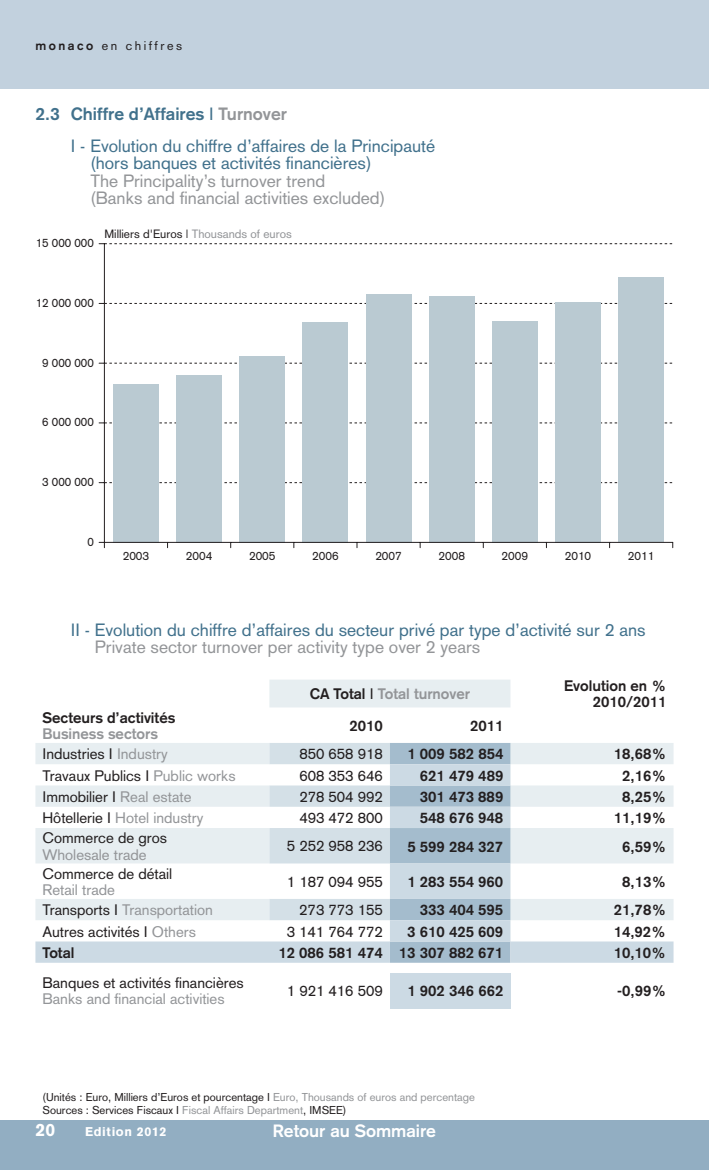
<style>
.page{position:relative;width:709px;height:1170px;background:#fff}
.page>*{position:absolute;margin:0;border:0;box-sizing:border-box;transform-origin:0 0}
.t1{font:17.5px/31.8px "Akzidenz Grotesk";color:#41718c}
.t2{font:17.5px/17.5px "Akzidenz Grotesk";color:#939598}
.t3{font:700 17.5px "Akzidenz Grotesk";color:#fff}
.t4{font:900 17.5px "Akzidenz Grotesk";color:#fff}
.t5{font:15px "Akzidenz Grotesk";color:#231f20}
.t6{font:700 15px/16.2px "Akzidenz Grotesk";color:#231f20;text-align:right}
.t7{font:15px "Akzidenz Grotesk";color:#939598}
.t8{font:700 15px "Akzidenz Grotesk";color:#939598}
.t9{font:12.5px "Akzidenz Grotesk";letter-spacing:.2em;color:#231f20}
.t10{font:900 12.5px "Akzidenz Grotesk";letter-spacing:.05em;color:#fff}
.t11{font:12px "Akzidenz Grotesk";color:#231f20}
.t12{font:12px "Akzidenz Grotesk";color:#939598}
.t13{font:11.25px/12.5px "Akzidenz Grotesk";color:#231f20}
.s1{font-weight:700}
.s2{font-weight:700;color:#939598}
.s3{color:#231f20}
.s4{font-weight:300;color:#231f20}
.s5{font-weight:400;color:#231f20}
.s6{color:#939598}
</style>
<div class="page">
<div style="left:0;top:0;width:709px;height:89px;background:#c2d1de"></div>
<div style="left:0;top:1120px;width:709px;height:49px;background:#92aec2"></div>
<div style="left:618px;top:277px;width:46px;height:265px;background:#bacad2"></div>
<div style="left:555px;top:302px;width:45px;height:240px;background:#bacad2"></div>
<div style="left:492px;top:321px;width:45px;height:221px;background:#bacad2"></div>
<div style="left:429px;top:296px;width:45px;height:246px;background:#bacad2"></div>
<div style="left:366px;top:293px;width:45px;height:249px;background:#bacad2"></div>
<div style="left:303px;top:322px;width:45px;height:220px;background:#bacad2"></div>
<div style="left:239px;top:356px;width:46px;height:186px;background:#bacad2"></div>
<div style="left:176px;top:375px;width:46px;height:167px;background:#bacad2"></div>
<div style="left:113px;top:383px;width:46px;height:159px;background:#bacad2"></div>
<hr style="left:104px;top:542px;width:568px;height:1px;background:#231f20">
<hr style="left:104px;top:244px;width:1px;height:298px;background:#231f20">
<svg style="left:99px;top:542px;width:6px;height:5px"></svg>
<svg style="left:99px;top:482px;width:573px;height:1px"></svg>
<svg style="left:99px;top:422px;width:573px;height:1px"></svg>
<svg style="left:99px;top:363px;width:573px;height:1px"></svg>
<svg style="left:99px;top:303px;width:573px;height:1px"></svg>
<svg style="left:99px;top:243px;width:573px;height:1px"></svg>
<div style="left:269px;top:680px;width:242px;height:28px;background:#e7eef1"></div>
<svg style="left:35px;top:743px;width:638px;height:219px"></svg>
<div style="left:390px;top:972px;width:120px;height:36px;background:#ccdae4"></div>
<p class="t9" style="left:35px;top:38px;width:148px"><span class="s1">monaco</span> en chiffres</p>
<p class="t1" style="left:71px;top:98px;width:366px;text-indent:-35px"><span class="s1">2.3 Chiffre d’Affaires</span> I <span class="s2">Turnover<br></span>I - Evolution du chiffre d’affaires de la Principauté</p>
<p class="t1" style="left:90px;top:147px;width:283px">(hors banques et activités financières)</p>
<p class="t2" style="left:90px;top:172px;width:296px">The Principality’s turnover trend<br>(Banks and financial activities excluded)</p>
<p class="t12" style="left:104px;top:227px;width:189px"><span class="s3">Milliers d'Euros</span> <span class="s4">I</span> Thousands of euros</p>
<p class="t11" style="left:36px;top:236px;width:59px">15 000 000</p>
<p class="t11" style="left:36px;top:296px;width:59px">12 000 000</p>
<p class="t11" style="left:42px;top:355px;width:53px">9 000 000</p>
<p class="t11" style="left:42px;top:415px;width:53px">6 000 000</p>
<p class="t11" style="left:42px;top:475px;width:53px">3 000 000</p>
<p class="t11" style="left:87px;top:534px;width:8px">0</p>
<p class="t11" style="left:123px;top:549px;width:28px">2003</p>
<p class="t11" style="left:186px;top:549px;width:28px">2004</p>
<p class="t11" style="left:249px;top:549px;width:28px">2005</p>
<p class="t11" style="left:312px;top:549px;width:28px">2006</p>
<p class="t11" style="left:375px;top:549px;width:28px">2007</p>
<p class="t11" style="left:438px;top:549px;width:28px">2008</p>
<p class="t11" style="left:501px;top:549px;width:28px">2009</p>
<p class="t11" style="left:565px;top:549px;width:28px">2010</p>
<p class="t11" style="left:628px;top:549px;width:28px">2011</p>
<p class="t1" style="left:71px;top:613px;width:576px">II - Evolution du chiffre d’affaires du secteur privé par type d’activité sur 2 ans</p>
<p class="t2" style="left:95px;top:638px;width:387px">Private sector turnover per activity type over 2 years</p>
<p class="t8" style="left:310px;top:685px;width:162px"><span class="s3">CA Total</span> <span class="s5">I</span> Total turnover</p>
<p class="t6" style="left:564px;top:677px;width:104px">Evolution en %<br>2010/2011</p>
<p class="t6" style="left:43px;top:709px;width:134px">Secteurs d’activités</p>
<p class="t8" style="left:43px;top:725px;width:117px">Business sectors</p>
<p class="t6" style="left:349px;top:717px;width:35px">2010</p>
<p class="t6" style="left:470px;top:717px;width:35px">2011</p>
<p class="t5" style="left:43px;top:745px;width:127px">Industries I <span class="s6">Industry</span></p>
<p class="t5" style="left:299px;top:745px;width:85px">850 658 918</p>
<p class="t6" style="left:407px;top:745px;width:97px">1 009 582 854</p>
<p class="t6" style="left:614px;top:745px;width:54px">18,68%</p>
<p class="t5" style="left:42px;top:766px;width:195px">Travaux Publics I <span class="s6">Public works</span></p>
<p class="t5" style="left:299px;top:766px;width:85px">608 353 646</p>
<p class="t6" style="left:420px;top:767px;width:85px">621 479 489</p>
<p class="t6" style="left:622px;top:767px;width:46px">2,16%</p>
<p class="t5" style="left:42px;top:787px;width:150px">Immobilier I <span class="s6">Real estate</span></p>
<p class="t5" style="left:299px;top:787px;width:85px">278 504 992</p>
<p class="t6" style="left:420px;top:788px;width:85px">301 473 889</p>
<p class="t6" style="left:622px;top:788px;width:46px">8,25%</p>
<p class="t7" style="left:42px;top:809px;width:162px"><span class="s3">Hôtellerie I</span> Hotel industry</p>
<p class="t5" style="left:299px;top:809px;width:85px">493 472 800</p>
<p class="t6" style="left:420px;top:809px;width:85px">548 676 948</p>
<p class="t6" style="left:614px;top:809px;width:54px">11,19%</p>
<p class="t5" style="left:42px;top:829px;width:126px">Commerce de gros</p>
<p class="t7" style="left:42px;top:845px;width:106px">Wholesale trade</p>
<p class="t5" style="left:287px;top:837px;width:97px">5 252 958 236</p>
<p class="t6" style="left:407px;top:838px;width:97px">5 599 284 327</p>
<p class="t6" style="left:622px;top:838px;width:46px">6,59%</p>
<p class="t5" style="left:42px;top:864px;width:131px">Commerce de détail</p>
<p class="t7" style="left:42px;top:880px;width:74px">Retail trade</p>
<p class="t5" style="left:287px;top:872px;width:97px">1 187 094 955</p>
<p class="t6" style="left:407px;top:873px;width:97px">1 283 554 960</p>
<p class="t6" style="left:622px;top:873px;width:46px">8,13%</p>
<p class="t7" style="left:42px;top:901px;width:172px"><span class="s3">Transports I</span> Transportation</p>
<p class="t5" style="left:299px;top:901px;width:85px">273 773 155</p>
<p class="t6" style="left:420px;top:901px;width:85px">333 404 595</p>
<p class="t6" style="left:614px;top:901px;width:54px">21,78%</p>
<p class="t5" style="left:42px;top:922px;width:155px">Autres activités I <span class="s6">Others</span></p>
<p class="t5" style="left:287px;top:922px;width:97px">3 141 764 772</p>
<p class="t6" style="left:407px;top:923px;width:97px">3 610 425 609</p>
<p class="t6" style="left:613px;top:923px;width:54px">14,92%</p>
<p class="t6" style="left:42px;top:944px;width:33px">Total</p>
<p class="t6" style="left:278px;top:944px;width:226px">12 086 581 474 13 307 882 671</p>
<p class="t6" style="left:613px;top:944px;width:54px">10,10%</p>
<p class="t5" style="left:43px;top:973px;width:203px">Banques et activités financières</p>
<p class="t7" style="left:43px;top:990px;width:184px">Banks and financial activities</p>
<p class="t5" style="left:287px;top:982px;width:97px">1 921 416 509</p>
<p class="t6" style="left:407px;top:982px;width:97px">1 902 346 662</p>
<p class="t6" style="left:617px;top:982px;width:51px">-0,99%</p>
<p class="t13" style="left:43px;top:1090px;width:434px">(Unités : Euro, Milliers d’Euros et pourcentage I <span class="s6">Euro, Thousands of euros and percentage<br></span>Sources : Services Fiscaux I <span class="s6">Fiscal Affairs Department</span>, IMSEE)</p>
<p class="t3" style="left:273px;top:1120px;width:165px">Retour au Sommaire</p>
<p class="t4" style="left:35px;top:1119px;width:21px">20</p>
<p class="t10" style="left:85px;top:1124px;width:83px">Edition 2012</p>
</div>
